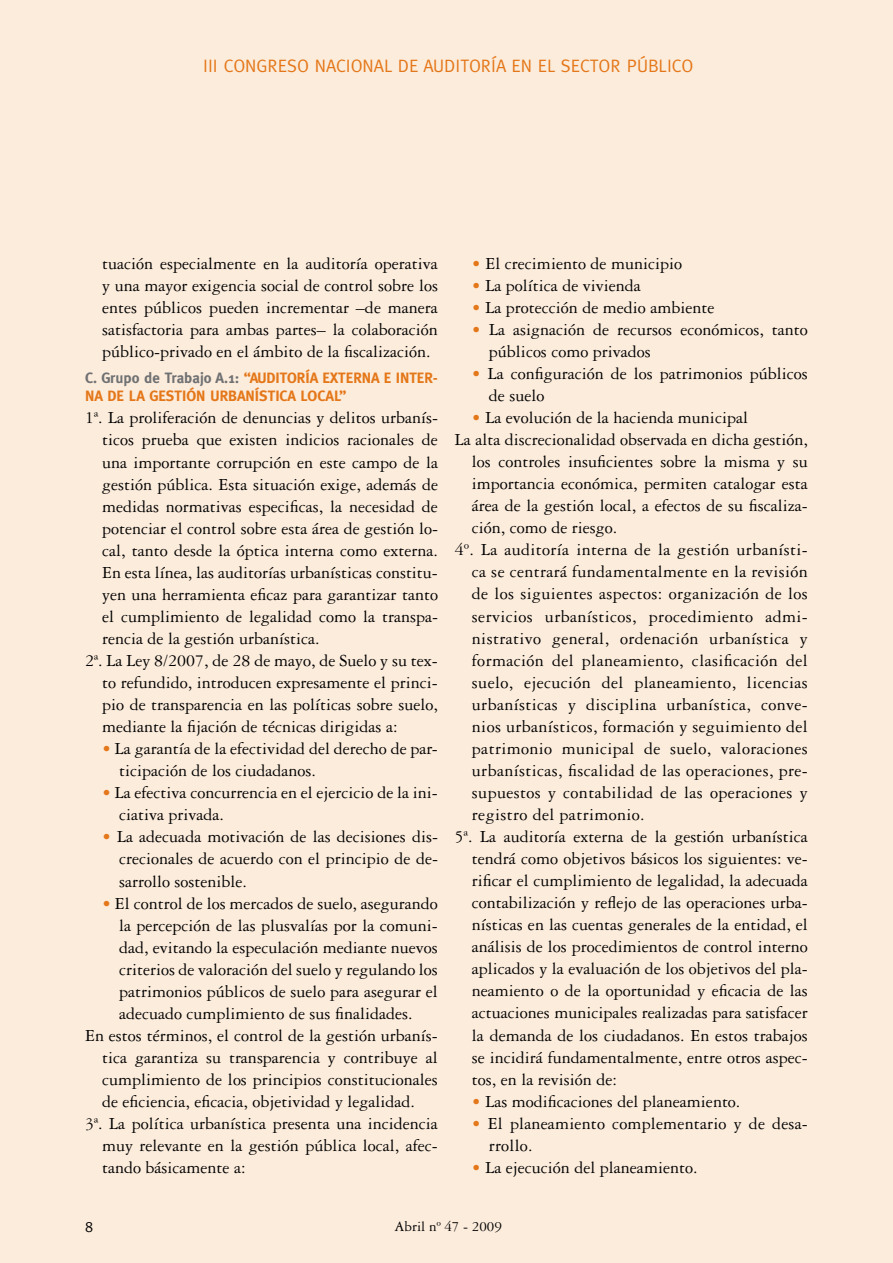
<style>
.page{position:relative;width:893px;height:1263px;background:#fcecdc}
.page>*{position:absolute;margin:0;border:0;box-sizing:border-box;transform-origin:0 0}
.t1{font:18px/22px "Garamond Three";color:#000}
.t2{font:18px "Garamond Three";letter-spacing:.02em;color:#000}
.t3{font:18px "Meta";color:#e47719}
.t4{font:700 15px/18px "Meta";color:#e47719}
.t5{font:15px "Garamond Three";color:#000}
.t6{font:15px "Meta";color:#000}
.s1{color:#707173}
.s2{color:#e47719}
</style>
<div class="page">
<p class="t3" style="left:203px;top:56px;width:492px">III CONGRESO NACIONAL DE AUDITORÍA EN EL SECTOR PÚBLICO</p>
<p class="t1" style="left:102px;top:252px;width:337px;text-align:justify">tuación especialmente en la auditoría operativa y una mayor exigencia social de control sobre los entes públicos pueden incrementar –de manera satisfactoria para ambas partes– la colaboración público-privado en el ámbito de la fiscalización.</p>
<p class="t4" style="left:85px;top:369px;width:354px"><span class="s1">C. Grupo de Trabajo A.1:</span> “AUDITORÍA EXTERNA E INTER-<br>NA DE LA GESTIÓN URBANÍSTICA LOCAL”</p>
<p class="t1" style="left:85px;top:407px;width:354px">1ª. La proliferación de denuncias y delitos urbanís-</p>
<p class="t1" style="left:102px;top:429px;width:337px">ticos prueba que existen indicios racionales de</p>
<p class="t1" style="left:102px;top:451px;width:337px">una importante corrupción en este campo de la</p>
<p class="t1" style="left:102px;top:473px;width:337px">gestión pública. Esta situación exige, además de</p>
<p class="t1" style="left:102px;top:495px;width:337px">medidas normativas especificas, la necesidad de</p>
<p class="t1" style="left:102px;top:517px;width:337px">potenciar el control sobre esta área de gestión lo-</p>
<p class="t1" style="left:102px;top:539px;width:337px">cal, tanto desde la óptica interna como externa.</p>
<p class="t1" style="left:102px;top:561px;width:337px">En esta línea, las auditorías urbanísticas constitu-</p>
<p class="t1" style="left:102px;top:583px;width:337px">yen una herramienta eficaz para garantizar tanto</p>
<p class="t1" style="left:102px;top:605px;width:337px">el cumplimiento de legalidad como la transpa-</p>
<p class="t1" style="left:102px;top:628px;width:219px">rencia de la gestión urbanística.</p>
<p class="t1" style="left:85px;top:650px;width:354px">2ª. La Ley 8/2007, de 28 de mayo, de Suelo y su tex-</p>
<p class="t1" style="left:102px;top:672px;width:337px">to refundido, introducen expresamente el princi-</p>
<p class="t1" style="left:102px;top:694px;width:337px">pio de transparencia en las políticas sobre suelo,</p>
<p class="t1" style="left:102px;top:716px;width:297px">mediante la fijación de técnicas dirigidas a:</p>
<p class="t1" style="left:119px;top:738px;width:320px;text-indent:-17px"><span class="s2">•</span> La garantía de la efectividad del derecho de par&shy;ticipación de los ciudadanos.</p>
<p class="t1" style="left:119px;top:782px;width:320px;text-indent:-17px"><span class="s2">•</span> La efectiva concurrencia en el ejercicio de la ini&shy;ciativa privada.</p>
<p class="t1" style="left:119px;top:826px;width:320px;text-align:justify;text-indent:-17px"><span class="s2">•</span> La adecuada motivación de las decisiones dis&shy;crecionales de acuerdo con el principio de de&shy;sarrollo sostenible.</p>
<p class="t1" style="left:102px;top:892px;width:337px"><span class="s2">•</span> El control de los mercados de suelo, asegurando</p>
<p class="t1" style="left:119px;top:914px;width:320px">la percepción de las plusvalías por la comuni-</p>
<p class="t1" style="left:119px;top:936px;width:320px">dad, evitando la especulación mediante nuevos</p>
<p class="t1" style="left:119px;top:958px;width:320px">criterios de valoración del suelo y regulando los</p>
<p class="t1" style="left:119px;top:980px;width:320px">patrimonios públicos de suelo para asegurar el</p>
<p class="t1" style="left:119px;top:1002px;width:295px">adecuado cumplimiento de sus finalidades.</p>
<p class="t1" style="left:85px;top:1024px;width:354px">En estos términos, el control de la gestión urbanís-</p>
<p class="t1" style="left:102px;top:1046px;width:337px">tica garantiza su transparencia y contribuye al</p>
<p class="t1" style="left:102px;top:1069px;width:337px">cumplimiento de los principios constitucionales</p>
<p class="t1" style="left:102px;top:1091px;width:315px">de eficiencia, eficacia, objetividad y legalidad.</p>
<p class="t1" style="left:85px;top:1113px;width:354px">3ª. La política urbanística presenta una incidencia</p>
<p class="t1" style="left:102px;top:1135px;width:337px">muy relevante en la gestión pública local, afec-</p>
<p class="t1" style="left:102px;top:1157px;width:145px">tando básicamente a:</p>
<p class="t1" style="left:472px;top:252px;width:212px"><span class="s2">•</span> El crecimiento de municipio</p>
<p class="t1" style="left:472px;top:274px;width:171px"><span class="s2">•</span> La política de vivienda</p>
<p class="t1" style="left:472px;top:296px;width:244px"><span class="s2">•</span> La protección de medio ambiente</p>
<p class="t1" style="left:489px;top:318px;width:320px;text-indent:-17px"><span class="s2">•</span> La asignación de recursos económicos, tanto públicos como privados</p>
<p class="t1" style="left:489px;top:363px;width:320px;text-indent:-17px"><span class="s2">•</span> La configuración de los patrimonios públicos de suelo</p>
<p class="t1" style="left:472px;top:407px;width:278px"><span class="s2">•</span> La evolución de la hacienda municipal</p>
<p class="t1" style="left:455px;top:429px;width:354px">La alta discrecionalidad observada en dicha gestión,</p>
<p class="t1" style="left:472px;top:451px;width:337px">los controles insuficientes sobre la misma y su</p>
<p class="t1" style="left:472px;top:473px;width:337px">importancia económica, permiten catalogar esta</p>
<p class="t1" style="left:472px;top:495px;width:337px">área de la gestión local, a efectos de su fiscaliza-</p>
<p class="t1" style="left:472px;top:517px;width:147px">ción, como de riesgo.</p>
<p class="t2" style="left:455px;top:540px;width:354px">4º. La auditoría interna de la gestión urbanísti-</p>
<p class="t2" style="left:472px;top:562px;width:337px">ca se centrará fundamentalmente en la revisión</p>
<p class="t2" style="left:472px;top:584px;width:337px">de los siguientes aspectos: organización de los</p>
<p class="t2" style="left:472px;top:606px;width:337px">servicios urbanísticos, procedimiento admi-</p>
<p class="t2" style="left:472px;top:628px;width:337px">nistrativo general, ordenación urbanística y</p>
<p class="t2" style="left:472px;top:650px;width:337px">formación del planeamiento, clasificación del</p>
<p class="t2" style="left:472px;top:672px;width:337px">suelo, ejecución del planeamiento, licencias</p>
<p class="t2" style="left:472px;top:694px;width:337px">urbanísticas y disciplina urbanística, conve-</p>
<p class="t2" style="left:472px;top:717px;width:337px">nios urbanísticos, formación y seguimiento del</p>
<p class="t2" style="left:472px;top:739px;width:337px">patrimonio municipal de suelo, valoraciones</p>
<p class="t2" style="left:472px;top:761px;width:337px">urbanísticas, fiscalidad de las operaciones, pre-</p>
<p class="t2" style="left:472px;top:783px;width:337px">supuestos y contabilidad de las operaciones y</p>
<p class="t2" style="left:472px;top:805px;width:174px">registro del patrimonio.</p>
<p class="t1" style="left:455px;top:826px;width:354px">5ª. La auditoría externa de la gestión urbanística</p>
<p class="t1" style="left:472px;top:848px;width:337px">tendrá como objetivos básicos los siguientes: ve-</p>
<p class="t1" style="left:472px;top:870px;width:337px">rificar el cumplimiento de legalidad, la adecuada</p>
<p class="t1" style="left:472px;top:892px;width:337px">contabilización y reflejo de las operaciones urba-</p>
<p class="t1" style="left:472px;top:914px;width:337px">nísticas en las cuentas generales de la entidad, el</p>
<p class="t1" style="left:472px;top:936px;width:337px">análisis de los procedimientos de control interno</p>
<p class="t1" style="left:472px;top:958px;width:337px">aplicados y la evaluación de los objetivos del pla-</p>
<p class="t1" style="left:472px;top:980px;width:337px">neamiento o de la oportunidad y eficacia de las</p>
<p class="t1" style="left:472px;top:1002px;width:337px">actuaciones municipales realizadas para satisfacer</p>
<p class="t1" style="left:472px;top:1024px;width:337px">la demanda de los ciudadanos. En estos trabajos</p>
<p class="t1" style="left:472px;top:1046px;width:337px">se incidirá fundamentalmente, entre otros aspec-</p>
<p class="t1" style="left:472px;top:1068px;width:146px">tos, en la revisión de:</p>
<p class="t1" style="left:472px;top:1090px;width:270px"><span class="s2">•</span> Las modificaciones del planeamiento.</p>
<p class="t1" style="left:489px;top:1112px;width:320px;text-indent:-17px"><span class="s2">•</span> El planeamiento complementario y de desa&shy;rrollo.</p>
<p class="t1" style="left:472px;top:1156px;width:227px"><span class="s2">•</span> La ejecución del planeamiento.</p>
<p class="t6" style="left:85px;top:1218px;width:10px">8</p>
<p class="t5" style="left:395px;top:1218px;width:109px">Abril nº 47 - 2009</p>
</div>
